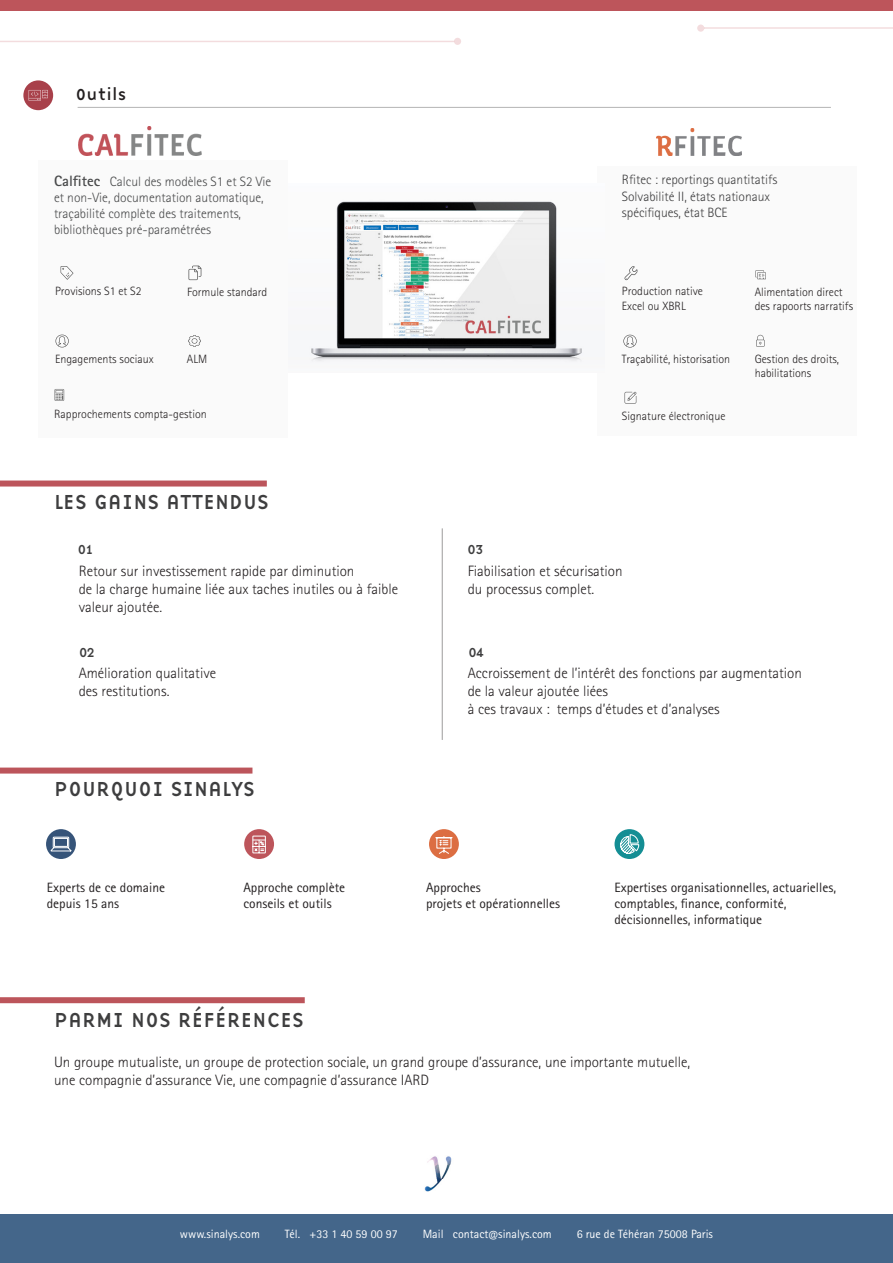
<style>
.page{position:relative;width:893px;height:1263px;background:#fff}
.page>*{position:absolute;margin:0;border:0;box-sizing:border-box;transform-origin:0 0}
.t1{font:21px "Base 9 Sans OT";color:#3e3e3f}
.t2{font:16.5px "Base 9 Sans OT";color:#231f20}
.t3{font:300 15px/18px "Rotis Sans Serif Std";color:#231f20}
.t4{font:13.5px/16.2px "Rotis Sans Serif Std";color:#231f20}
.t5{font:300 13.5px/16.2px "Rotis Sans Serif Std";color:#494a4b}
.t6{font:300 13.5px/16.2px "Rotis Sans Serif Std";color:#3e3e3f}
.t7{font:13.5px "Base 9 Sans OT";letter-spacing:-.1em;color:#3e3e3f}
.t8{font:300 12px/14.4px "Rotis Sans Serif Std";color:#231f20}
.t9{font:12px "Rotis Sans Serif Std";color:#fff}
.s1{font-weight:700;font-size:15px}
</style>
<div class="page">
<div style="left:0;top:1214px;width:893px;height:49px;background:#44668a"></div>
<div style="left:597px;top:166px;width:259px;height:269px;background:#fafafa"></div>
<div style="left:0;top:480px;width:267px;height:6px;background:#bc555b"></div>
<div style="left:0;top:767px;width:252px;height:6px;background:#bc555b"></div>
<div style="left:0;top:997px;width:305px;height:6px;background:#bc555b"></div>
<div style="left:38px;top:160px;width:250px;height:278px;background:#fafafa"></div>
<svg style="left:45px;top:828px;width:32px;height:32px"></svg>
<div style="left:43px;top:826px;width:36px;height:36px;border:3px solid #fff;border-radius:50%"></div>
<svg style="left:50px;top:836px;width:22px;height:16px"></svg>
<svg style="left:243px;top:828px;width:33px;height:32px"></svg>
<div style="left:241px;top:826px;width:36px;height:36px;border:3px solid #fff;border-radius:50%"></div>
<svg style="left:252px;top:835px;width:14px;height:19px"></svg>
<svg style="left:613px;top:828px;width:33px;height:32px"></svg>
<div style="left:611px;top:826px;width:36px;height:36px;border:3px solid #fff;border-radius:50%"></div>
<svg style="left:620px;top:834px;width:19px;height:20px"></svg>
<svg style="left:427px;top:828px;width:33px;height:32px"></svg>
<div style="left:426px;top:826px;width:36px;height:36px;border:3px solid #fff;border-radius:50%"></div>
<svg style="left:435px;top:836px;width:18px;height:18px"></svg>
<img style="left:424px;top:1156px;width:28px;height:36px">
<img style="left:79px;top:127px;width:123px;height:28px">
<img style="left:657px;top:128px;width:84px;height:27px">
<div style="left:23px;top:80px;width:30px;height:30px;background:#a8404a;border-radius:50%"></div>
<svg style="left:29px;top:90px;width:19px;height:11px"></svg>
<hr style="left:78px;top:107px;width:753px;height:1px;background:#000">
<img style="left:311px;top:201px;width:271px;height:161px">
<svg style="left:61px;top:266px;width:12px;height:14px"></svg>
<svg style="left:188px;top:335px;width:13px;height:12px"></svg>
<svg style="left:188px;top:266px;width:13px;height:14px"></svg>
<svg style="left:55px;top:335px;width:14px;height:12px"></svg>
<svg style="left:55px;top:389px;width:9px;height:12px"></svg>
<svg style="left:623px;top:335px;width:14px;height:13px"></svg>
<svg style="left:625px;top:266px;width:13px;height:14px"></svg>
<svg style="left:624px;top:392px;width:12px;height:12px"></svg>
<svg style="left:756px;top:335px;width:9px;height:12px"></svg>
<svg style="left:755px;top:270px;width:11px;height:9px"></svg>
<hr style="left:442px;top:528px;width:1px;height:212px;background:#231f20">
<div style="left:0;top:0;width:893px;height:11px;background:#bd555b"></div>
<hr style="left:0;top:41px;width:454px;height:1px;background:#c45157">
<div style="left:454px;top:38px;width:7px;height:7px;background:#f3dcde;border-radius:50%"></div>
<hr style="left:704px;top:27px;width:189px;height:2px;background:#c45157">
<div style="left:697px;top:25px;width:7px;height:7px;background:#f3dcde;border-radius:50%"></div>
<p class="t2" style="left:75px;top:86px;width:53px">Outils</p>
<p class="t5" style="left:54px;top:173px;width:219px"><span class="s1">Calfitec</span> Calcul des modèles S1 et S2 Vie et non-Vie, documentation automatique, traçabilité complète des traitements, bibliothèques pré-paramétrées</p>
<p class="t6" style="left:622px;top:172px;width:157px">Rfitec : reportings quantitatifs<br>Solvabilité II, états nationaux spécifiques, état BCE</p>
<p class="t8" style="left:55px;top:284px;width:88px">Provisions S1 et S2</p>
<p class="t8" style="left:187px;top:285px;width:82px">Formule standard</p>
<p class="t8" style="left:55px;top:352px;width:100px">Engagements sociaux</p>
<p class="t8" style="left:187px;top:352px;width:22px">ALM</p>
<p class="t8" style="left:54px;top:407px;width:154px">Rapprochements compta-gestion</p>
<p class="t1" style="left:54px;top:490px;width:216px">LES GAINS ATTENDUS</p>
<p class="t7" style="left:78px;top:541px;width:18px">01</p>
<p class="t7" style="left:467px;top:541px;width:18px">03</p>
<p class="t8" style="left:622px;top:284px;width:83px">Production native</p>
<p class="t8" style="left:622px;top:299px;width:65px">Excel ou XBRL</p>
<p class="t8" style="left:755px;top:285px;width:100px">Alimentation direct des rapoorts narratifs</p>
<p class="t8" style="left:622px;top:352px;width:110px">Traçabilité, historisation</p>
<p class="t8" style="left:755px;top:352px;width:86px">Gestion des droits, habilitations</p>
<p class="t8" style="left:622px;top:409px;width:105px">Signature électronique</p>
<p class="t3" style="left:79px;top:562px;width:321px">Retour sur investissement rapide par diminution<br>de la charge humaine liée aux taches inutiles ou à faible valeur ajoutée.</p>
<p class="t3" style="left:468px;top:562px;width:156px">Fiabilisation et sécurisation du processus complet.</p>
<p class="t7" style="left:79px;top:645px;width:18px">02</p>
<p class="t7" style="left:468px;top:645px;width:18px">04</p>
<p class="t3" style="left:79px;top:664px;width:139px">Amélioration qualitative des restitutions.</p>
<p class="t1" style="left:54px;top:777px;width:202px">POURQUOI SINALYS</p>
<p class="t3" style="left:468px;top:664px;width:336px">Accroissement de l’intérêt des fonctions par augmentation de la valeur ajoutée liées<br>à ces travaux : temps d’études et d’analyses</p>
<p class="t4" style="left:243px;top:879px;width:103px">Approche complète conseils et outils</p>
<p class="t4" style="left:426px;top:879px;width:136px">Approches<br>projets et opérationnelles</p>
<p class="t4" style="left:47px;top:879px;width:120px">Experts de ce domaine depuis 15 ans</p>
<p class="t4" style="left:614px;top:879px;width:223px">Expertises organisationnelles, actuarielles, comptables, finance, conformité,</p>
<p class="t4" style="left:614px;top:911px;width:149px">décisionnelles, informatique</p>
<p class="t1" style="left:54px;top:1009px;width:251px">PARMI NOS RÉFÉRENCES</p>
<p class="t3" style="left:54px;top:1053px;width:638px">Un groupe mutualiste, un groupe de protection sociale, un grand groupe d’assurance, une importante mutuelle, une compagnie d’assurance Vie, une compagnie d’assurance IARD</p>
<p class="t9" style="left:180px;top:1227px;width:81px">www.sinalys.com</p>
<p class="t9" style="left:285px;top:1227px;width:115px">Tél. +33 1 40 59 00 97</p>
<p class="t9" style="left:423px;top:1227px;width:131px">Mail contact@sinalys.com</p>
<p class="t9" style="left:577px;top:1227px;width:138px">6 rue de Téhéran 75008 Paris</p>
</div>
